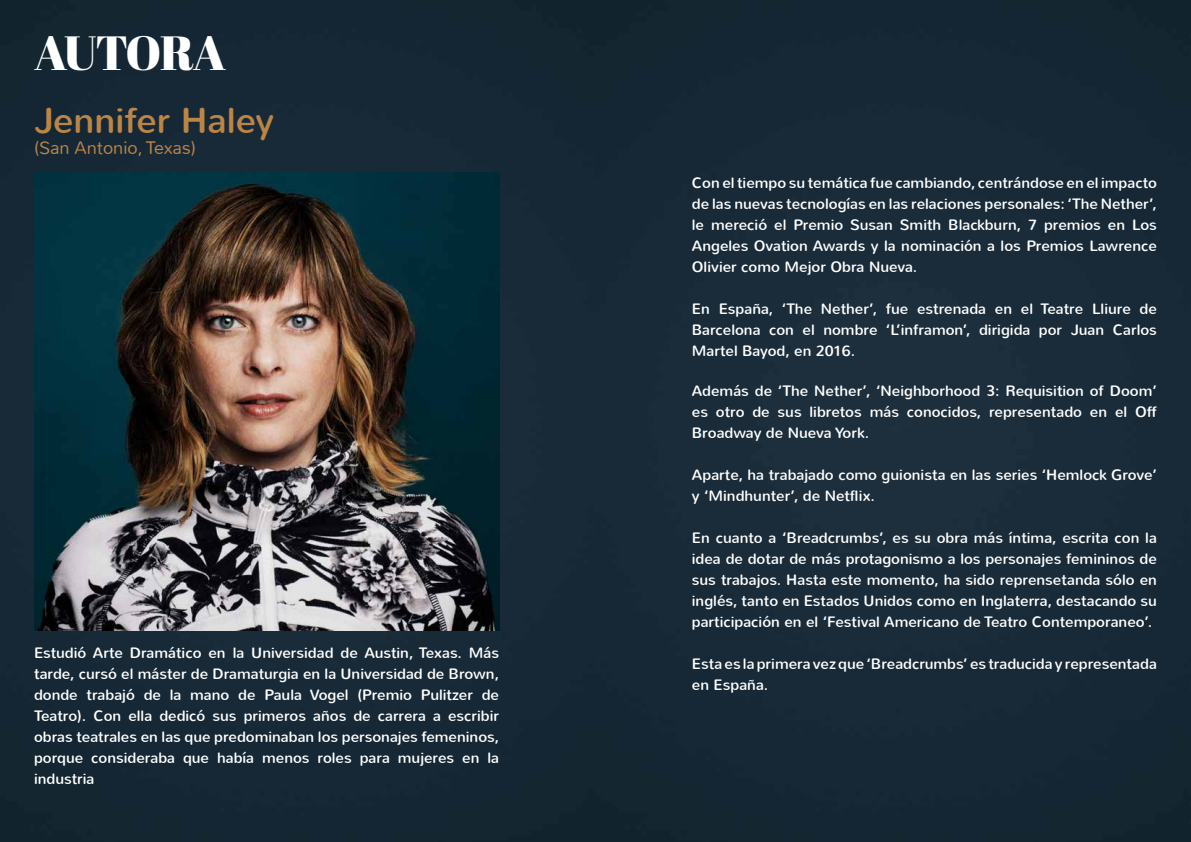
<style>
.page{position:relative;width:1191px;height:842px;background:#162836}
.page>*{position:absolute;margin:0;border:0;box-sizing:border-box;transform-origin:0 0}
.t1{font:48px "Abril Fatface";letter-spacing:-.035em;color:#fff}
.t2{font:36px "Nunito";color:#bb8545}
.t3{font:300 18px "Nunito";color:#bb8545}
.t4{font:15px/21px "Nunito";color:#fff;text-align:justify}
</style>
<div class="page">
<img style="left:34px;top:173px;width:465px;height:458px">
<h1 class="t1" style="left:34px;top:19px;width:194px">AUTORA</h1>
<h2 class="t2" style="left:34px;top:97px;width:242px">Jennifer Haley</h2>
<p class="t3" style="left:34px;top:137px;width:164px">(San Antonio, Texas)</p>
<p class="t4" style="left:34px;top:643px;width:467px">Estudió Arte Dramático en la Universidad de Austin, Texas. Más tarde, cursó el máster de Dramaturgia en la Universidad de Brown, donde trabajó de la mano de Paula Vogel (Premio Pulitzer de Teatro). Con ella dedicó sus primeros años de carrera a escribir obras teatrales en las que predominaban los personajes femeninos, porque consideraba que había menos roles para mujeres en la industria</p>
<p class="t4" style="left:692px;top:172px;width:467px">Con el tiempo su temática fue cambiando, centrándose en el impacto de las nuevas tecnologías en las relaciones personales: ‘The Nether’, le mereció el Premio Susan Smith Blackburn, 7 premios en Los Angeles Ovation Awards y la nominación a los Premios Lawrence Olivier como Mejor Obra Nueva.</p>
<p class="t4" style="left:692px;top:298px;width:466px">En España, ‘The Nether’, fue estrenada en el Teatre Lliure de Barcelona con el nombre ‘L’inframon’, dirigida por Juan Carlos Martel Bayod, en 2016.</p>
<p class="t4" style="left:692px;top:380px;width:466px">Además de ‘The Nether’, ‘Neighborhood 3: Requisition of Doom’ es otro de sus libretos más conocidos, representado en el Off Broadway de Nueva York.</p>
<p class="t4" style="left:692px;top:464px;width:466px">Aparte, ha trabajado como guionista en las series ‘Hemlock Grove’ y ‘Mindhunter’, de Netflix.</p>
<p class="t4" style="left:692px;top:527px;width:466px">En cuanto a ‘Breadcrumbs’, es su obra más íntima, escrita con la idea de dotar de más protagonismo a los personajes femininos de sus trabajos. Hasta este momento, ha sido reprensetanda sólo en inglés, tanto en Estados Unidos como en Inglaterra, destacando su participación en el ‘Festival Americano de Teatro Contemporaneo’.</p>
<p class="t4" style="left:692px;top:653px;width:466px">Esta es la primera vez que ‘Breadcrumbs’ es traducida y representada en España.</p>
</div>
